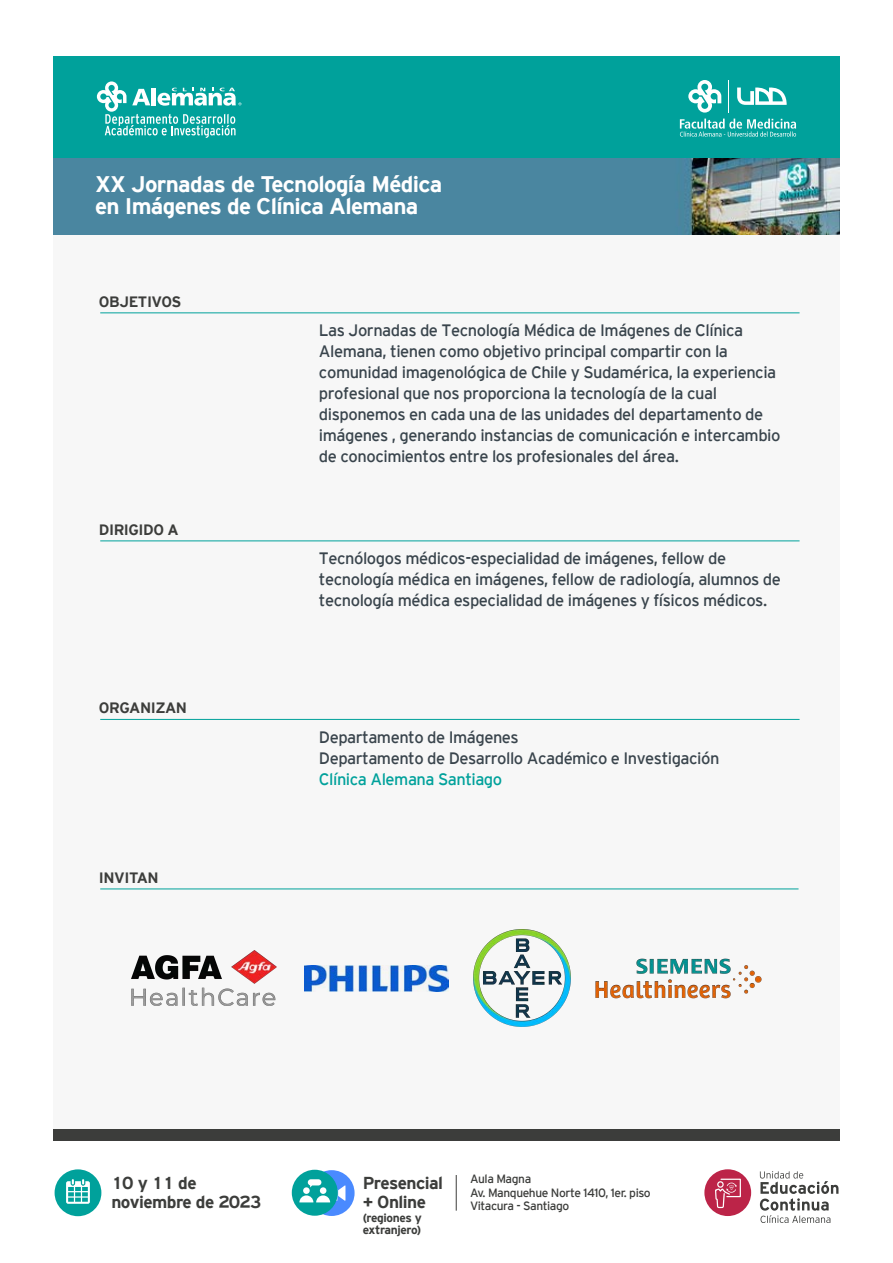
<style>
.page{position:relative;width:893px;height:1263px;background:#fff}
.page>*{position:absolute;margin:0;border:0;box-sizing:border-box;transform-origin:0 0}
.t1{font:700 22.5px/22.5px "Interstate";letter-spacing:-.03em;color:#fff}
.t2{font:700 17.25px/18.8px "Interstate";letter-spacing:-.03em;color:#3c3d3b}
.t3{font:16.5px/21px "Interstate";letter-spacing:-.03em;color:#39444c}
.t4{font:16.5px "Interstate";letter-spacing:-.03em;color:#00a19b}
.t5{font:700 15px "Interstate";letter-spacing:-.03em;color:#3c3d3b}
.t6{font:12px/13.5px "Interstate";letter-spacing:-.035em;color:#3c3d3b}
.t7{font:700 12px/12px "Interstate";letter-spacing:-.03em;color:#3c3d3b}
</style>
<div class="page">
<div style="left:309px;top:1170px;width:46px;height:46px;background:#4a8aff;border-radius:50%"></div>
<div style="left:292px;top:1170px;width:46px;height:46px;background:#00a19b;border-radius:50%"></div>
<svg style="left:299px;top:1179px;width:46px;height:23px"></svg>
<div style="left:704px;top:1169px;width:47px;height:47px;background:#bc2448;border-radius:50%"></div>
<svg style="left:715px;top:1178px;width:26px;height:30px"></svg>
<svg style="left:760px;top:1171px;width:78px;height:52px"></svg>
<div style="left:55px;top:1169px;width:46px;height:47px;background:#00a19b;border-radius:50%"></div>
<svg style="left:66px;top:1179px;width:24px;height:25px"></svg>
<hr style="left:456px;top:1175px;width:1px;height:35px;background:#3c3d3b">
<div style="left:53px;top:236px;width:786px;height:899px;background:#f7f7f7"></div>
<hr style="left:100px;top:312px;width:699px;height:1px;background:#00a19b">
<hr style="left:100px;top:540px;width:699px;height:1px;background:#00a19b">
<hr style="left:100px;top:719px;width:699px;height:1px;background:#00a19b">
<hr style="left:100px;top:888px;width:698px;height:1px;background:#00a19b">
<div style="left:53px;top:1129px;width:786px;height:12px;background:#3c3d3b"></div>
<img style="left:54px;top:157px;width:786px;height:77px">
<div style="left:54px;top:56px;width:786px;height:101px;background:#00a19b"></div>
<svg style="left:97px;top:81px;width:144px;height:57px"></svg>
<hr style="left:729px;top:80px;width:1px;height:33px;background:#fff">
<svg style="left:737px;top:87px;width:50px;height:18px"></svg>
<svg style="left:680px;top:119px;width:116px;height:18px"></svg>
<svg style="left:688px;top:80px;width:33px;height:33px"></svg>
<img style="left:305px;top:965px;width:143px;height:26px">
<img style="left:131px;top:950px;width:146px;height:56px">
<img style="left:595px;top:958px;width:167px;height:41px">
<img style="left:473px;top:929px;width:98px;height:98px">
<h1 class="t1" style="left:95px;top:172px;width:349px">XX Jornadas de Tecnología Médica en Imágenes de Clínica Alemana</h1>
<p class="t5" style="left:99px;top:293px;width:84px">OBJETIVOS</p>
<p class="t5" style="left:99px;top:521px;width:81px">DIRIGIDO A</p>
<p class="t5" style="left:99px;top:700px;width:90px">ORGANIZAN</p>
<p class="t5" style="left:99px;top:869px;width:61px">INVITAN</p>
<p class="t3" style="left:319px;top:320px;width:463px">Las Jornadas de Tecnología Médica de Imágenes de Clínica Alemana, tienen como objetivo principal compartir con la comunidad imagenológica de Chile y Sudamérica, la experiencia profesional que nos proporciona la tecnología de la cual disponemos en cada una de las unidades del departamento de imágenes , generando instancias de comunicación e intercambio de conocimientos entre los profesionales del área.</p>
<p class="t3" style="left:319px;top:548px;width:463px">Tecnólogos médicos-especialidad de imágenes, fellow de tecnología médica en imágenes, fellow de radiología, alumnos de tecnología médica especialidad de imágenes y físicos médicos.</p>
<p class="t3" style="left:319px;top:726px;width:402px">Departamento de Imágenes<br>Departamento de Desarrollo Académico e Investigación</p>
<p class="t4" style="left:319px;top:770px;width:185px">Clínica Alemana Santiago</p>
<p class="t2" style="left:111px;top:1173px;width:152px">10 y 11 de noviembre de 2023</p>
<p class="t2" style="left:363px;top:1173px;width:82px">Presencial + Online</p>
<p class="t7" style="left:363px;top:1211px;width:61px">(regiones y extranjero)</p>
<p class="t6" style="left:470px;top:1172px;width:182px">Aula Magna<br>Av. Manquehue Norte 1410, 1er. piso<br>Vitacura - Santiago</p>
</div>
